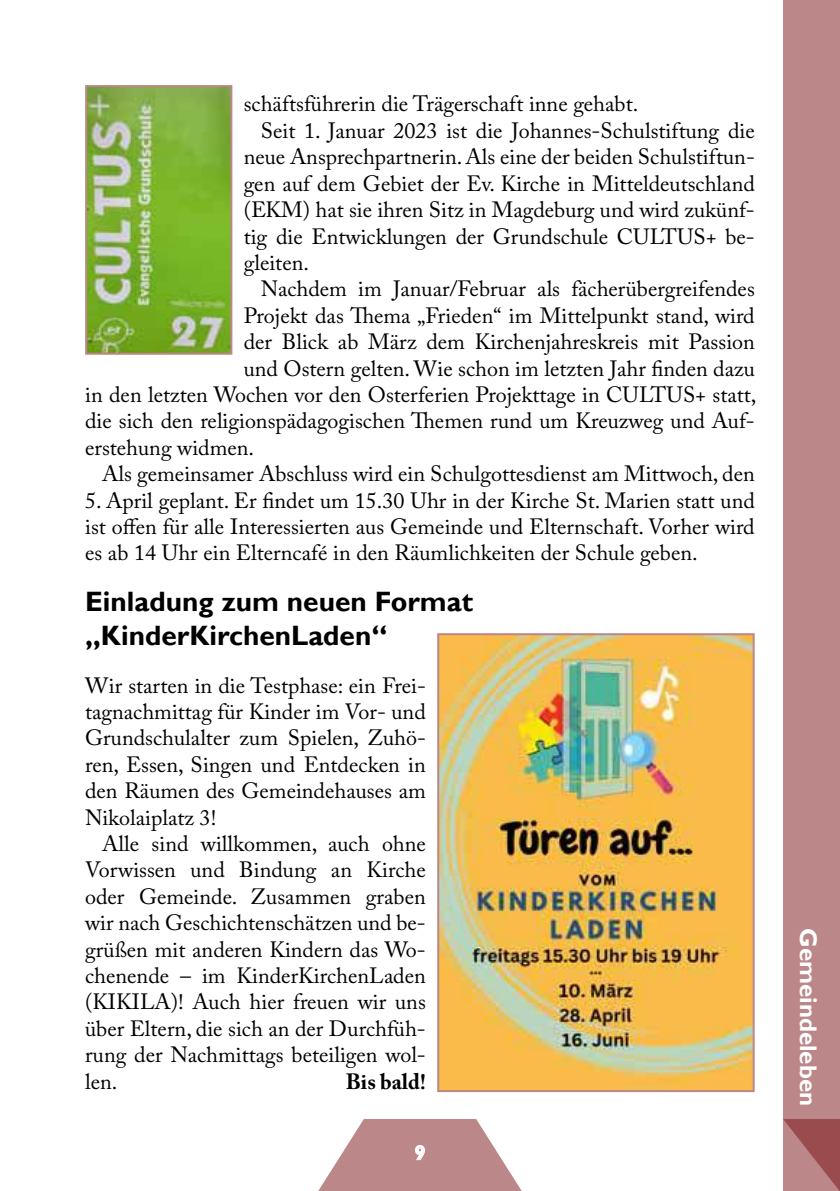
<style>
.page{position:relative;width:840px;height:1191px;background:#fff}
.page>*{position:absolute;margin:0;border:0;box-sizing:border-box;transform-origin:0 0}
.t1{font:700 28px/33.6px "Gill Sans";color:#000}
.t2{font:700 24px "Gill Sans";color:#fff}
.t3{font:22px/26.4px "Adobe Caslon Pro";color:#000;text-align:justify}
.t4{font:700 22px "Adobe Caslon Pro";color:#000}
.t5{font:700 20px "Gill Sans";color:#fff}
</style>
<div class="page">
<div style="left:782px;top:0;width:57px;height:1191px;background:#bc8789"></div>
<svg style="left:782px;top:1119px;width:57px;height:72px"></svg>
<svg style="left:318px;top:1119px;width:204px;height:72px"></svg>
<img style="left:88px;top:88px;width:141px;height:264px">
<div style="left:85px;top:85px;width:147px;height:270px;border:2px solid #bd8788"></div>
<img style="left:440px;top:636px;width:311px;height:453px">
<div style="left:437px;top:633px;width:317px;height:459px;border:2px solid #bd8788"></div>
<p class="t3" style="left:243px;top:91px;width:396px">schäftsführerin die Trägerschaft inne gehabt.</p>
<p class="t3" style="left:260px;top:117px;width:495px">Seit 1. Januar 2023 ist die Johannes-Schulstiftung die</p>
<p class="t3" style="left:243px;top:143px;width:512px">neue Ansprechpartnerin. Als eine der beiden Schulstiftun-</p>
<p class="t3" style="left:243px;top:170px;width:512px">gen auf dem Gebiet der Ev. Kirche in Mitteldeutschland</p>
<p class="t3" style="left:243px;top:196px;width:512px">(EKM) hat sie ihren Sitz in Magdeburg und wird zukünf-</p>
<p class="t3" style="left:243px;top:223px;width:512px">tig die Entwicklungen der Grundschule CULTUS+ be-</p>
<p class="t3" style="left:243px;top:249px;width:67px">gleiten.</p>
<p class="t3" style="left:260px;top:275px;width:495px">Nachdem im Januar/Februar als fächerübergreifendes</p>
<p class="t3" style="left:243px;top:302px;width:512px">Projekt das Thema „Frieden“ im Mittelpunkt stand, wird</p>
<p class="t3" style="left:243px;top:328px;width:512px">der Blick ab März dem Kirchenjahreskreis mit Passion</p>
<p class="t3" style="left:243px;top:355px;width:512px">und Ostern gelten. Wie schon im letzten Jahr finden dazu</p>
<p class="t3" style="left:85px;top:381px;width:672px">in den letzten Wochen vor den Osterferien Projekttage in CULTUS+ statt,</p>
<p class="t3" style="left:85px;top:407px;width:670px">die sich den religionspädagogischen Themen rund um Kreuzweg und Auf-</p>
<p class="t3" style="left:85px;top:434px;width:170px">erstehung widmen.</p>
<p class="t3" style="left:102px;top:460px;width:653px">Als gemeinsamer Abschluss wird ein Schulgottesdienst am Mittwoch, den</p>
<p class="t3" style="left:85px;top:487px;width:671px">5. April geplant. Er findet um 15.30 Uhr in der Kirche St. Marien statt und ist offen für alle Interessierten aus Gemeinde und Elternschaft. Vorher wird es ab 14 Uhr ein Elterncafé in den Räumlichkeiten der Schule geben.</p>
<p class="t1" style="left:85px;top:585px;width:389px">Einladung zum neuen Format „KinderKirchenLaden“</p>
<p class="t3" style="left:85px;top:671px;width:342px">Wir starten in die Testphase: ein Frei&shy;tagnachmittag für Kinder im Vor- und Grundschulalter zum Spielen, Zuhö&shy;ren, Essen, Singen und Entdecken in den Räumen des Gemeindehauses am Nikolaiplatz 3!</p>
<p class="t3" style="left:85px;top:830px;width:342px;text-indent:17px">Alle sind willkommen, auch ohne Vorwissen und Bindung an Kirche oder Gemeinde. Zusammen graben wir nach Geschichtenschätzen und be&shy;grüßen mit anderen Kindern das Wo&shy;chenende – im KinderKirchenLaden (KIKILA)! Auch hier freuen wir uns über Eltern, die sich an der Durchfüh&shy;rung der Nachmittags beteiligen wol&shy;len.</p>
<p class="t4" style="left:345px;top:1068px;width:81px">Bis bald!</p>
<p class="t5" style="left:414px;top:1140px;width:13px">9</p>
<p class="t2" style="left:822px;top:928px;width:179px;rotate:90deg">Gemeindeleben</p>
</div>
